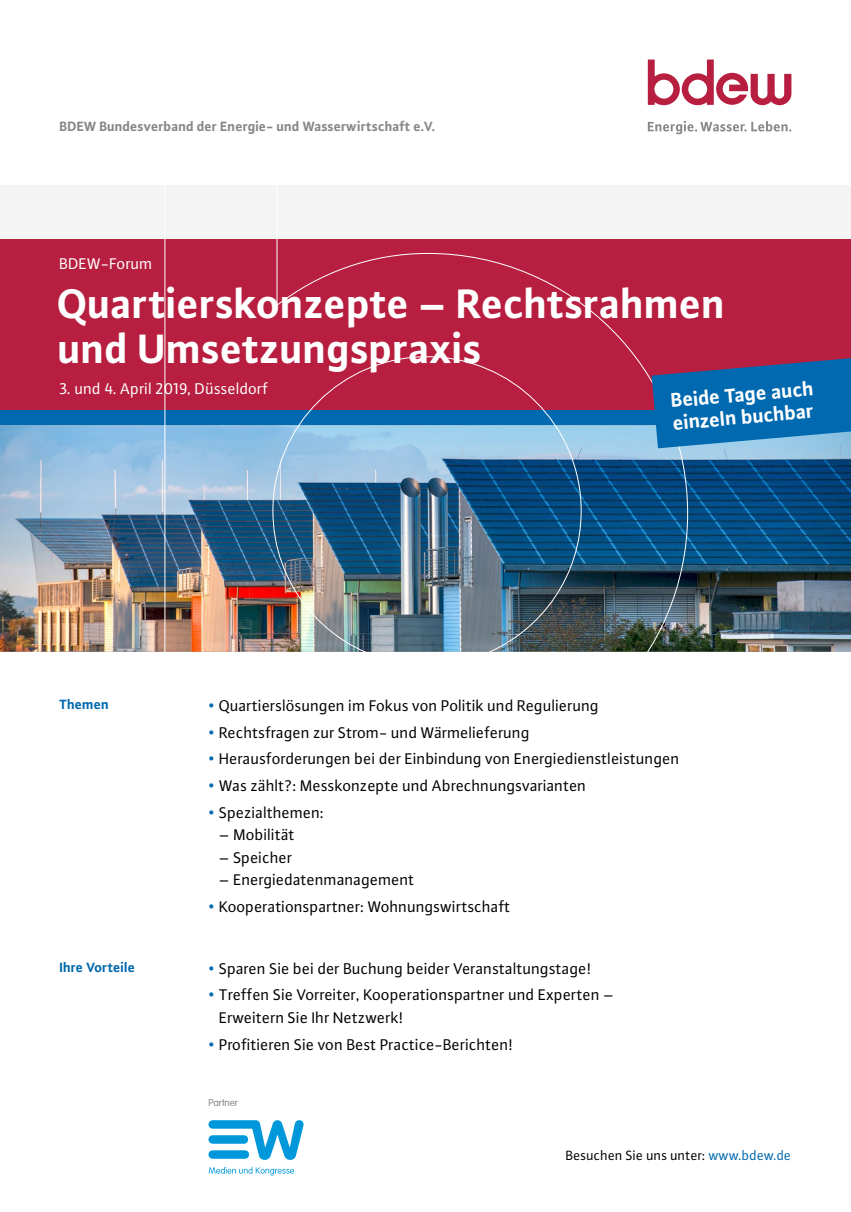
<style>
.page{position:relative;width:851px;height:1212px;background:#fff}
.page>*{position:absolute;margin:0;border:0;box-sizing:border-box;transform-origin:0 0}
.t1{font:43.5px/45.2px "Plus Sans Bold LF";color:#fff}
.t2{font:21px/22.5px "Plus Sans Bold LF";color:#fff}
.t3{font:16.5px/22.5px "Plus Sans Normal LF";color:#000}
.t4{font:16.5px "Plus Sans Normal LF";color:#fff}
.t5{font:14.25px "Plus Sans Bold LF";color:#878787}
.t6{font:14.25px "Plus Sans Normal LF";color:#000}
.t7{font:14.25px "Plus Sans Bold LF";color:#0069af}
.t8{font:300 9.75px "VAG Rounded Std";color:#878787}
.s1{font-size:19.5px;color:#0069af}
.s2{color:#0069af}
</style>
<div class="page">
<div style="left:0;top:239px;width:850px;height:171px;background:#b71e3f"></div>
<div style="left:0;top:186px;width:850px;height:53px;background:#f4f4f4"></div>
<div style="left:0;top:410px;width:850px;height:15px;background:#0069af"></div>
<img style="left:0;top:425px;width:850px;height:227px">
<img style="left:164px;top:239px;width:523px;height:413px">
<svg style="left:647px;top:60px;width:144px;height:45px"></svg>
<svg style="left:647px;top:121px;width:144px;height:13px"></svg>
<svg style="left:651px;top:358px;width:199px;height:90px"></svg>
<svg style="left:208px;top:1120px;width:96px;height:40px"></svg>
<div style="left:208px;top:1150px;width:41px;height:9px;background:#0098da;border-radius:4px"></div>
<svg style="left:209px;top:1167px;width:85px;height:8px"></svg>
<p class="t5" style="left:60px;top:117px;width:377px">BDEW Bundesverband der Energie- und Wasserwirtschaft e.V.</p>
<p class="t4" style="left:60px;top:253px;width:95px">BDEW-Forum</p>
<h1 class="t1" style="left:57px;top:280px;width:669px">Quartierskonzepte – Rechtsrahmen und Umsetzungspraxis</h1>
<p class="t4" style="left:60px;top:378px;width:210px">3. und 4. April 2019, Düsseldorf</p>
<p class="t2" style="left:669px;top:389px;width:145px;rotate:-5deg">Beide Tage auch einzeln buchbar</p>
<p class="t7" style="left:60px;top:695px;width:51px">Themen</p>
<p class="t7" style="left:60px;top:958px;width:77px">Ihre Vorteile</p>
<p class="t3" style="left:208px;top:694px;width:392px"><span class="s1">•</span> Quartierslösungen im Fokus von Politik und Regulierung</p>
<p class="t3" style="left:208px;top:720px;width:323px"><span class="s1">•</span> Rechtsfragen zur Strom- und Wärmelieferung</p>
<p class="t3" style="left:208px;top:747px;width:472px"><span class="s1">•</span> Herausforderungen bei der Einbindung von Energiedienstleistungen</p>
<p class="t3" style="left:208px;top:774px;width:379px"><span class="s1">•</span> Was zählt?: Messkonzepte und Abrechnungsvarianten</p>
<p class="t3" style="left:208px;top:801px;width:117px"><span class="s1">•</span> Spezialthemen:</p>
<p class="t3" style="left:219px;top:823px;width:77px">– Mobilität</p>
<p class="t3" style="left:219px;top:846px;width:75px">– Speicher</p>
<p class="t3" style="left:219px;top:868px;width:197px">– Energiedatenmanagement</p>
<p class="t3" style="left:208px;top:895px;width:303px"><span class="s1">•</span> Kooperationspartner: Wohnungswirtschaft</p>
<p class="t3" style="left:208px;top:956px;width:384px"><span class="s1">•</span> Sparen Sie bei der Buchung beider Veranstaltungstage!</p>
<p class="t3" style="left:219px;top:983px;width:396px;text-indent:-11px"><span class="s1">•</span> Treffen Sie Vorreiter, Kooperationspartner und Experten –<br>Erweitern Sie Ihr Netzwerk!</p>
<p class="t3" style="left:208px;top:1032px;width:306px"><span class="s1">•</span> Profitieren Sie von Best Practice-Berichten!</p>
<p class="t8" style="left:208px;top:1097px;width:31px">Partner</p>
<p class="t6" style="left:565px;top:1145px;width:227px">Besuchen Sie uns unter: <span class="s2">www.bdew.de</span></p>
</div>
